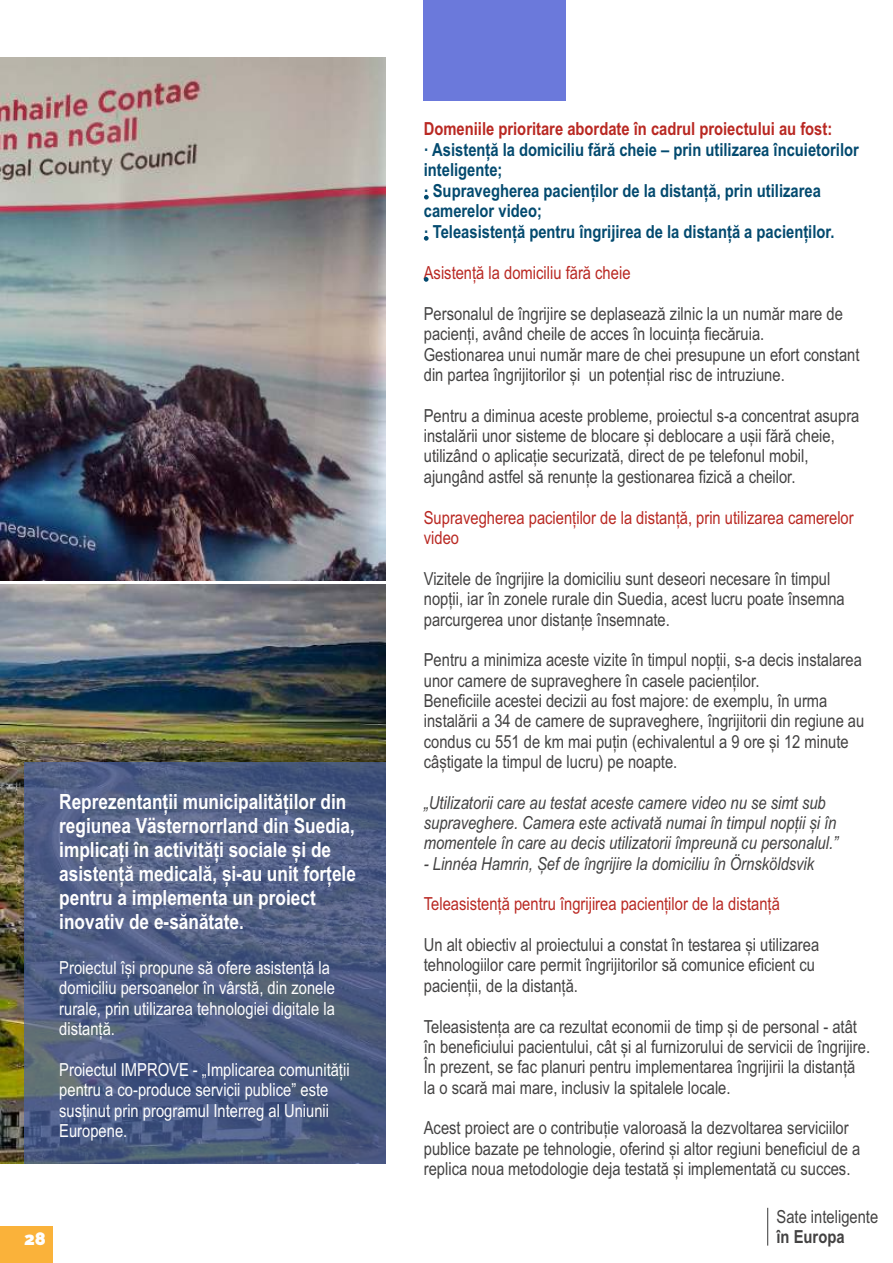
<style>
.page{position:relative;width:893px;height:1263px;background:#fff}
.page>*{position:absolute;margin:0;border:0;box-sizing:border-box;transform-origin:0 0}
.t1{font:700 21px/24px "Arial Narrow";color:#fefefe}
.t2{font:18px/20.4px "Arial Narrow";color:#434242}
.t3{font:18px/20.4px "Arial Narrow";color:#fefefe}
.t4{font:italic 18px/20.2px "Arial Narrow";color:#434242}
.t5{font:700 18px/20.5px "Arial Narrow";color:#034a6f}
.t6{font:18px/20.4px "Arial Narrow";color:#b92822}
.t7{font:700 18px "Arial Narrow";color:#b92822}
.t8{font:700 18px "Arial Narrow";color:#434242}
.t9{font:800 18px "Raleway";color:#fefefe}
</style>
<div class="page">
<hr style="left:767px;top:1208px;width:1px;height:37px;background:#434242">
<div style="left:0;top:1226px;width:53px;height:37px;background:#fab23a"></div>
<img style="left:0;top:584px;width:386px;height:580px">
<div style="left:423px;top:0;width:143px;height:101px;background:#6b79db"></div>
<div style="left:24px;top:762px;width:362px;height:402px;background:#4a63a5;opacity:.7"></div>
<img style="left:0;top:57px;width:385px;height:524px">
<svg style="left:424px;top:195px;width:5px;height:5px"></svg>
<svg style="left:424px;top:236px;width:5px;height:5px"></svg>
<svg style="left:424px;top:277px;width:5px;height:5px"></svg>
<p class="t1" style="left:59px;top:791px;width:298px">Reprezentanții municipalităților din regiunea Västernorrland din Suedia, implicați în activități sociale și de asistență medicală, și-au unit forțele pentru a implementa un proiect inovativ de e-sănătate.</p>
<p class="t3" style="left:59px;top:959px;width:277px">Proiectul își propune să ofere asistență la domiciliu persoanelor în vârstă, din zonele rurale, prin utilizarea tehnologiei digitale la distanță.</p>
<p class="t3" style="left:59px;top:1061px;width:292px">Proiectul IMPROVE - „Implicarea comunității pentru a co-produce servicii publice” este susținut prin programul Interreg al Uniunii Europene.</p>
<p class="t7" style="left:424px;top:122px;width:410px">Domeniile prioritare abordate în cadrul proiectului au fost:</p>
<p class="t5" style="left:424px;top:141px;width:437px">· Asistență la domiciliu fără cheie – prin utilizarea încuietorilor inteligente;<br>· Supravegherea pacienților de la distanță, prin utilizarea camerelor video;<br>· Teleasistență pentru îngrijirea de la distanță a pacienților.</p>
<p class="t6" style="left:424px;top:264px;width:208px">Asistență la domiciliu fără cheie</p>
<p class="t2" style="left:424px;top:305px;width:437px">Personalul de îngrijire se deplasează zilnic la un număr mare de pacienți, având cheile de acces în locuința fiecăruia.<br>Gestionarea unui număr mare de chei presupune un efort constant din partea îngrijitorilor și un potențial risc de intruziune.</p>
<p class="t2" style="left:424px;top:407px;width:437px">Pentru a diminua aceste probleme, proiectul s-a concentrat asupra instalării unor sisteme de blocare și deblocare a ușii fără cheie, utilizând o aplicație securizată, direct de pe telefonul mobil, ajungând astfel să renunțe la gestionarea fizică a cheilor.</p>
<p class="t6" style="left:424px;top:509px;width:431px">Supravegherea pacienților de la distanță, prin utilizarea camerelor video</p>
<p class="t2" style="left:424px;top:570px;width:422px">Vizitele de îngrijire la domiciliu sunt deseori necesare în timpul nopții, iar în zonele rurale din Suedia, acest lucru poate însemna parcurgerea unor distanțe însemnate.</p>
<p class="t2" style="left:424px;top:651px;width:442px">Pentru a minimiza aceste vizite în timpul nopții, s-a decis instalarea unor camere de supraveghere în casele pacienților.<br>Beneficiile acestei decizii au fost majore: de exemplu, în urma instalării a 34 de camere de supraveghere, îngrijitorii din regiune au condus cu 551 de km mai puțin (echivalentul a 9 ore și 12 minute câștigate la timpul de lucru) pe noapte.</p>
<p class="t4" style="left:424px;top:794px;width:416px">„Utilizatorii care au testat aceste camere video nu se simt sub supraveghere. Camera este activată numai în timpul nopții și în momentele în care au decis utilizatorii împreună cu personalul.”</p>
<p class="t4" style="left:424px;top:855px;width:392px">- Linnéa Hamrin, Șef de îngrijire la domiciliu în Örnsköldsvik</p>
<p class="t6" style="left:424px;top:895px;width:358px">Teleasistență pentru îngrijirea pacienților de la distanță</p>
<p class="t2" style="left:424px;top:936px;width:397px">Un alt obiectiv al proiectului a constat în testarea și utilizarea tehnologiilor care permit îngrijitorilor să comunice eficient cu pacienții, de la distanță.</p>
<p class="t2" style="left:424px;top:1018px;width:448px">Teleasistența are ca rezultat economii de timp și de personal - atât în beneficiului pacientului, cât și al furnizorului de servicii de îngrijire.<br>În prezent, se fac planuri pentru implementarea îngrijirii la distanță la o scară mai mare, inclusiv la spitalele locale.</p>
<p class="t2" style="left:424px;top:1119px;width:438px">Acest proiect are o contribuție valoroasă la dezvoltarea serviciilor publice bazate pe tehnologie, oferind și altor regiuni beneficiul de a replica noua metodologie deja testată și implementată cu succes.</p>
<p class="t2" style="left:776px;top:1208px;width:103px">Sate inteligente</p>
<p class="t9" style="left:24px;top:1227px;width:23px">28</p>
<p class="t8" style="left:776px;top:1230px;width:70px">în Europa</p>
</div>
